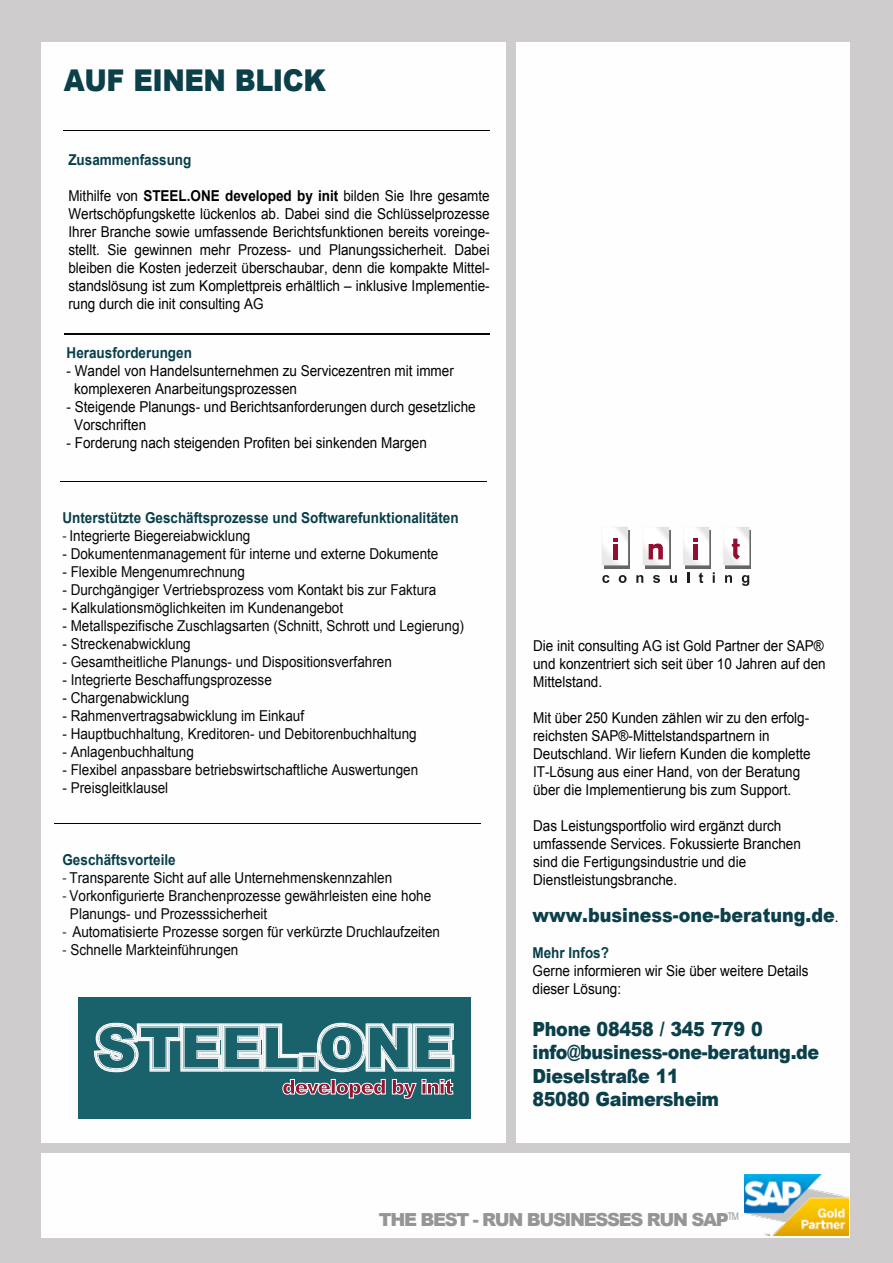
<style>
.page{position:relative;width:893px;height:1263px;background:#fff}
.page>*{position:absolute;margin:0;border:0;box-sizing:border-box;transform-origin:0 0}
.t1{font:900 30px "Arial";letter-spacing:-.02em;color:#0b404b;scale:.9 1}
.t2{font:900 19.5px/23.4px "Arial";letter-spacing:-.02em;color:#0b404b;scale:.9 1}
.t3{font:900 19.5px "Arial";color:#0b404b;scale:.9 1}
.t4{font:900 18px "Arial";letter-spacing:-.075em;color:#969595}
.t5{font:15px/18px "Arial";color:#000;scale:.9 1}
.t6{font:15px/18px "Arial";color:#070707;scale:.9 1}
.t7{font:700 15px "Arial";color:#083f4a;scale:.9 1}
.s1{font-weight:700}
.s2{font-family:"Myriad Pro"}
.s3{font-weight:400;font-size:15px;color:#000}
.s4{font-weight:700;color:#083f4a}
</style>
<div class="page">
<div style="left:78px;top:997px;width:393px;height:121px;background:#19616b"></div>
<svg style="left:94px;top:1022px;width:361px;height:50px"></svg>
<svg style="left:282px;top:1079px;width:104px;height:20px"></svg>
<svg style="left:392px;top:1078px;width:61px;height:21px"></svg>
<div style="left:506px;top:40px;width:9px;height:1105px;background:#cecccc"></div>
<div style="left:37px;top:1144px;width:829px;height:9px;background:#cecccc"></div>
<div style="left:604px;top:530px;width:26px;height:38px;background:linear-gradient(to right,#646464,#6a6a6a)"></div>
<svg style="left:645px;top:530px;width:26px;height:38px"></svg>
<svg style="left:685px;top:530px;width:26px;height:38px"></svg>
<svg style="left:725px;top:530px;width:26px;height:38px"></svg>
<svg style="left:602px;top:575px;width:7px;height:8px"></svg>
<svg style="left:619px;top:575px;width:7px;height:8px"></svg>
<svg style="left:636px;top:575px;width:7px;height:8px"></svg>
<svg style="left:653px;top:575px;width:7px;height:8px"></svg>
<svg style="left:670px;top:575px;width:7px;height:8px"></svg>
<svg style="left:687px;top:572px;width:2px;height:11px"></svg>
<svg style="left:699px;top:572px;width:4px;height:11px"></svg>
<svg style="left:713px;top:572px;width:2px;height:11px"></svg>
<svg style="left:725px;top:575px;width:7px;height:8px"></svg>
<svg style="left:742px;top:575px;width:7px;height:11px"></svg>
<svg style="left:602px;top:527px;width:26px;height:38px"></svg>
<div style="left:613px;top:544px;width:5px;height:15px;background:#950e2f"></div>
<svg style="left:683px;top:527px;width:26px;height:38px"></svg>
<div style="left:693px;top:544px;width:5px;height:15px;background:#950e2f"></div>
<svg style="left:643px;top:527px;width:26px;height:38px"></svg>
<svg style="left:723px;top:527px;width:26px;height:38px"></svg>
<img style="left:64px;top:130px;width:425px;height:1px">
<img style="left:64px;top:334px;width:426px;height:1px">
<img style="left:61px;top:481px;width:425px;height:1px">
<img style="left:55px;top:823px;width:425px;height:1px">
<img style="left:744px;top:1174px;width:104px;height:62px">
<p class="t1" style="left:64px;top:59px;width:293px">AUF EINEN BLICK</p>
<p class="t7" style="left:68px;top:150px;width:138px">Zusammenfassung</p>
<p class="t5" style="left:68px;top:187px;width:469px;text-align:justify">Mithilfe von <span class="s1">STEEL.ONE developed by init</span> bilden Sie Ihre gesamte Wertschöpfungskette lückenlos ab. Dabei sind die Schlüsselprozesse Ihrer Branche sowie umfassende Berichtsfunktionen bereits voreinge&shy;stellt. Sie gewinnen mehr Prozess- und Planungssicherheit. Dabei bleiben die Kosten jederzeit überschaubar, denn die kompakte Mittel&shy;standslösung ist zum Komplettpreis erhältlich – inklusive Implementie&shy;rung durch die init consulting AG</p>
<p class="t7" style="left:67px;top:343px;width:141px">Herausforderungen</p>
<p class="t5" style="left:74px;top:362px;width:423px;text-indent:-8px">- Wandel von Handelsunternehmen zu Servicezentren mit immer komplexeren Anarbeitungsprozessen</p>
<p class="t5" style="left:74px;top:398px;width:448px;text-indent:-8px">- Steigende Planungs- und Berichtsanforderungen durch gesetzliche<br>Vorschriften</p>
<p class="t5" style="left:67px;top:434px;width:402px">- Forderung nach steigenden Profiten bei sinkenden Margen</p>
<p class="t7" style="left:62px;top:508px;width:442px">Unterstützte Geschäftsprozesse und Softwarefunktionalitäten</p>
<p class="t6" style="left:62px;top:527px;width:210px"><span class="s2">-</span> Integrierte Biegereiabwicklung</p>
<p class="t6" style="left:62px;top:545px;width:419px">- Dokumentenmanagement für interne und externe Dokumente</p>
<p class="t6" style="left:62px;top:563px;width:204px">- Flexible Mengenumrechnung</p>
<p class="t6" style="left:62px;top:581px;width:417px">- Durchgängiger Vertriebsprozess vom Kontakt bis zur Faktura</p>
<p class="t6" style="left:62px;top:599px;width:313px">- Kalkulationsmöglichkeiten im Kundenangebot</p>
<p class="t6" style="left:62px;top:617px;width:448px">- Metallspezifische Zuschlagsarten (Schnitt, Schrott und Legierung)</p>
<p class="t6" style="left:62px;top:635px;width:144px">- Streckenabwicklung</p>
<p class="t6" style="left:62px;top:653px;width:367px">- Gesamtheitliche Planungs- und Dispositionsverfahren</p>
<p class="t6" style="left:62px;top:671px;width:234px">- Integrierte Beschaffungsprozesse</p>
<p class="t6" style="left:62px;top:689px;width:142px">- Chargenabwicklung</p>
<p class="t6" style="left:62px;top:707px;width:270px">- Rahmenvertragsabwicklung im Einkauf</p>
<p class="t6" style="left:62px;top:725px;width:395px">- Hauptbuchhaltung, Kreditoren- und Debitorenbuchhaltung</p>
<p class="t6" style="left:62px;top:743px;width:147px">- Anlagenbuchhaltung</p>
<p class="t6" style="left:62px;top:761px;width:397px">- Flexibel anpassbare betriebswirtschaftliche Auswertungen</p>
<p class="t6" style="left:62px;top:779px;width:119px">- Preisgleitklausel</p>
<p class="t7" style="left:62px;top:850px;width:127px">Geschäftsvorteile</p>
<p class="t6" style="left:62px;top:869px;width:368px"><span class="s2">-</span> Transparente Sicht auf alle Unternehmenskennzahlen</p>
<p class="t6" style="left:70px;top:887px;width:403px;text-indent:-8px"><span class="s2">-</span> Vorkonfigurierte Branchenprozesse gewährleisten eine hohe<br>Planungs- und Prozesssicherheit</p>
<p class="t6" style="left:62px;top:923px;width:421px"><span class="s2">-</span> Automatisierte Prozesse sorgen für verkürzte Druchlaufzeiten</p>
<p class="t6" style="left:62px;top:941px;width:197px"><span class="s2">-</span> Schnelle Markteinführungen</p>
<p class="t5" style="left:533px;top:637px;width:327px">Die init consulting AG ist Gold Partner der SAP® und konzentriert sich seit über 10 Jahren auf den<br>Mittelstand.</p>
<p class="t5" style="left:533px;top:709px;width:310px">Mit über 250 Kunden zählen wir zu den erfolg&shy;reichsten SAP®-Mittelstandspartnern in Deutschland. Wir liefern Kunden die komplette IT-Lösung aus einer Hand, von der Beratung über die Implementierung bis zum Support.</p>
<p class="t5" style="left:533px;top:817px;width:299px">Das Leistungsportfolio wird ergänzt durch umfassende Services. Fokussierte Branchen sind die Fertigungsindustrie und die Dienstleistungsbranche.</p>
<p class="t3" style="left:532px;top:901px;width:341px">www.business-one-beratung.de<span class="s3">.</span></p>
<p class="t5" style="left:532px;top:944px;width:308px"><span class="s4">Mehr Infos?<br></span>Gerne informieren wir Sie über weitere Details dieser Lösung:</p>
<p class="t2" style="left:532px;top:1016px;width:320px">Phone 08458 / 345 779 0 info@business-one-beratung.de<br>Dieselstraße 11<br>85080 Gaimersheim</p>
<p class="t4" style="left:379px;top:1207px;width:362px">THE BEST - RUN BUSINESSES RUN SAP<sup>TM</sup></p>
</div>
